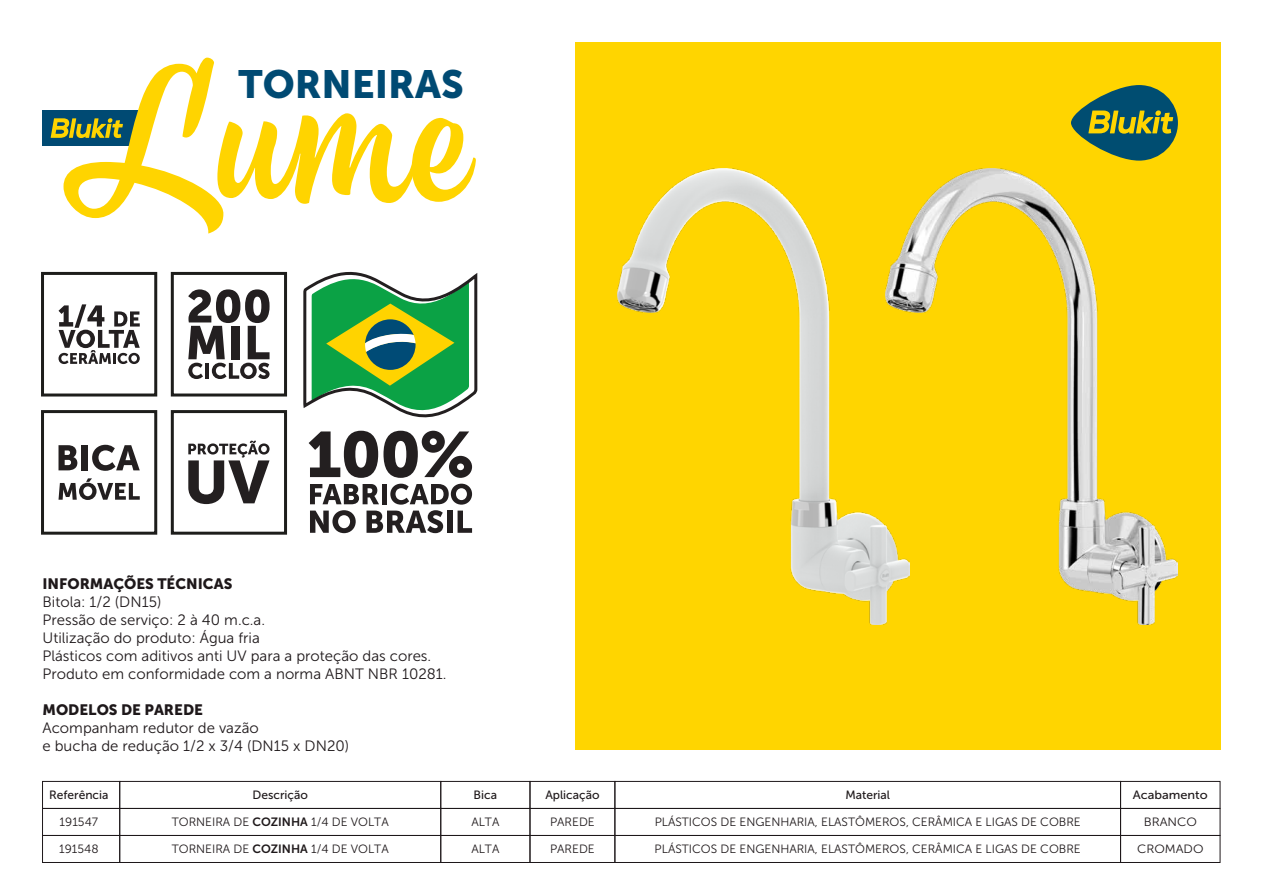
<style>
.page{position:relative;width:1263px;height:893px;background:#fff}
.page>*{position:absolute;margin:0;border:0;box-sizing:border-box;transform-origin:0 0}
.t1{font:39.15px "Museo Sans 900";color:#004a73}
.t2{font:15px/18px "Museo Sans 300";color:#1e181a}
.t3{font:15px "Museo Sans 900";color:#1e181a}
.t4{font:12px "Museo Sans 300";color:#1e181a}
.t5{font:12px "Museo Sans 500";color:#1e181a}
.t6{font:12px "Museo Sans 300";color:#1e181a;scale:1.06 1}
.t7{font:12px "Museo Sans 500";color:#1e181a;scale:1.06 1}
.s1{font-family:"Museo Sans 700"}
</style>
<div class="page">
<div style="left:575px;top:43px;width:645px;height:707px;background:#ffd500"></div>
<svg style="left:1071px;top:85px;width:107px;height:76px"></svg>
<div style="left:42px;top:781px;width:78px;height:28px;border:1px solid #1e181a"></div>
<div style="left:614px;top:781px;width:507px;height:28px;border:1px solid #1e181a"></div>
<div style="left:42px;top:808px;width:78px;height:28px;border:1px solid #1e181a"></div>
<div style="left:614px;top:808px;width:507px;height:28px;border:1px solid #1e181a"></div>
<div style="left:530px;top:781px;width:85px;height:28px;border:1px solid #1e181a"></div>
<div style="left:530px;top:808px;width:85px;height:28px;border:1px solid #1e181a"></div>
<div style="left:119px;top:781px;width:322px;height:28px;border:1px solid #1e181a"></div>
<div style="left:119px;top:808px;width:322px;height:28px;border:1px solid #1e181a"></div>
<div style="left:1120px;top:781px;width:100px;height:28px;border:1px solid #1e181a"></div>
<div style="left:1120px;top:808px;width:100px;height:28px;border:1px solid #1e181a"></div>
<div style="left:440px;top:781px;width:90px;height:28px;border:1px solid #1e181a"></div>
<div style="left:440px;top:808px;width:90px;height:28px;border:1px solid #1e181a"></div>
<div style="left:42px;top:835px;width:78px;height:28px;border:1px solid #1e181a"></div>
<div style="left:614px;top:835px;width:507px;height:28px;border:1px solid #1e181a"></div>
<div style="left:530px;top:835px;width:85px;height:28px;border:1px solid #1e181a"></div>
<div style="left:119px;top:835px;width:322px;height:28px;border:1px solid #1e181a"></div>
<div style="left:1120px;top:835px;width:100px;height:28px;border:1px solid #1e181a"></div>
<div style="left:440px;top:835px;width:90px;height:28px;border:1px solid #1e181a"></div>
<div style="left:43px;top:110px;width:100px;height:36px;background:#004a73"></div>
<svg style="left:51px;top:58px;width:425px;height:176px"></svg>
<div style="left:171px;top:272px;width:116px;height:124px;border:3px solid #1d1d1b"></div>
<svg style="left:188px;top:289px;width:82px;height:90px"></svg>
<div style="left:41px;top:272px;width:116px;height:124px;border:3px solid #1d1d1b"></div>
<svg style="left:59px;top:304px;width:81px;height:60px"></svg>
<div style="left:41px;top:410px;width:116px;height:125px;border:3px solid #1d1d1b"></div>
<svg style="left:59px;top:445px;width:18px;height:25px"></svg>
<div style="left:82px;top:445px;width:6px;height:25px;background:#231f20"></div>
<svg style="left:92px;top:445px;width:48px;height:26px"></svg>
<svg style="left:59px;top:478px;width:81px;height:22px"></svg>
<div style="left:171px;top:410px;width:116px;height:125px;border:3px solid #1d1d1b"></div>
<svg style="left:188px;top:441px;width:82px;height:63px"></svg>
<svg style="left:309px;top:431px;width:163px;height:47px"></svg>
<svg style="left:310px;top:484px;width:162px;height:49px"></svg>
<svg style="left:303px;top:271px;width:175px;height:147px"></svg>
<img style="left:617px;top:168px;width:269px;height:456px">
<img style="left:886px;top:168px;width:292px;height:456px">
<h1 class="t1" style="left:239px;top:63px;width:227px">TORNEIRAS</h1>
<p class="t3" style="left:43px;top:575px;width:191px">INFORMAÇÕES TÉCNICAS</p>
<p class="t2" style="left:43px;top:593px;width:405px">Bitola: 1/2 (DN15)<br>Pressão de serviço: 2 à 40 m.c.a.<br>Utilização do produto: Água fria<br>Plásticos com aditivos anti UV para a proteção das cores.<br>Produto em conformidade com a norma ABNT NBR 10281.</p>
<p class="t3" style="left:43px;top:701px;width:162px">MODELOS DE PAREDE</p>
<p class="t2" style="left:43px;top:719px;width:308px">Acompanham redutor de vazão<br>e bucha de redução 1/2 x 3/4 (DN15 x DN20)</p>
<p class="t5" style="left:49px;top:788px;width:61px">Referência</p>
<p class="t5" style="left:845px;top:788px;width:46px">Material</p>
<p class="t4" style="left:60px;top:815px;width:40px">191547</p>
<p class="t4" style="left:655px;top:815px;width:428px">PLÁSTICOS DE ENGENHARIA, ELASTÔMEROS, CERÂMICA E LIGAS DE COBRE</p>
<p class="t5" style="left:253px;top:788px;width:57px">Descrição</p>
<p class="t7" style="left:1133px;top:788px;width:72px">Acabamento</p>
<p class="t6" style="left:1144px;top:815px;width:52px">BRANCO</p>
<p class="t5" style="left:545px;top:788px;width:56px">Aplicação</p>
<p class="t5" style="left:474px;top:788px;width:25px">Bica</p>
<p class="t4" style="left:471px;top:815px;width:30px">ALTA</p>
<p class="t4" style="left:172px;top:815px;width:218px">TORNEIRA DE <span class="s1">COZINHA</span> 1/4 DE VOLTA</p>
<p class="t4" style="left:550px;top:815px;width:46px">PAREDE</p>
<p class="t4" style="left:59px;top:842px;width:41px">191548</p>
<p class="t4" style="left:172px;top:842px;width:218px">TORNEIRA DE <span class="s1">COZINHA</span> 1/4 DE VOLTA</p>
<p class="t4" style="left:471px;top:842px;width:30px">ALTA</p>
<p class="t4" style="left:550px;top:842px;width:46px">PAREDE</p>
<p class="t4" style="left:655px;top:842px;width:428px">PLÁSTICOS DE ENGENHARIA, ELASTÔMEROS, CERÂMICA E LIGAS DE COBRE</p>
<p class="t6" style="left:1137px;top:842px;width:64px">CROMADO</p>
</div>
